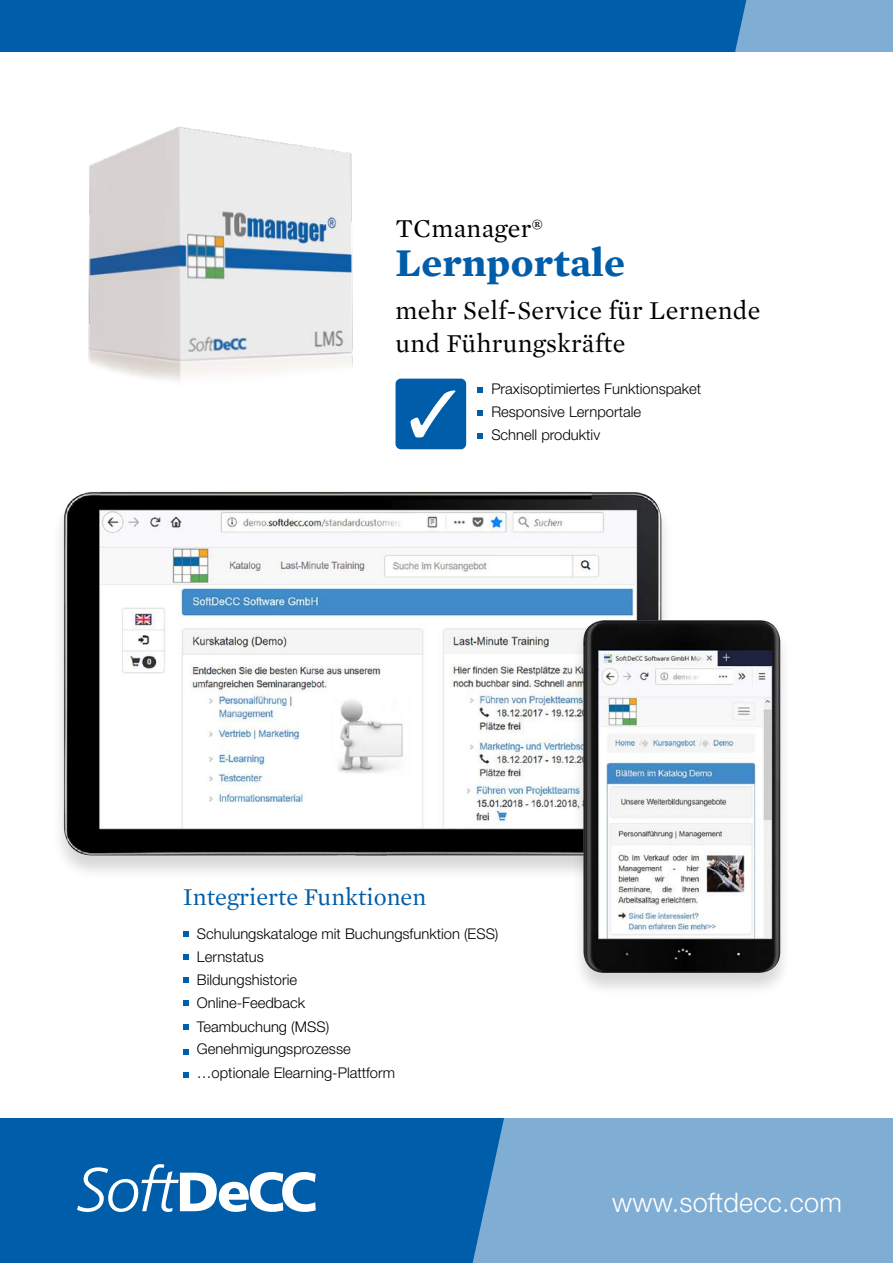
<style>
.page{position:relative;width:893px;height:1263px;background:#fff}
.page>*{position:absolute;margin:0;border:0;box-sizing:border-box;transform-origin:0 0}
.t1{font:700 40.2px "Mercury Text G1";letter-spacing:.01em;color:#005da9}
.t2{font:300 27px "Helvetica Neue";letter-spacing:.01em;color:#fff}
.t3{font:26.25px/32.8px "Mercury Text G1";letter-spacing:.01em;color:#000}
.t4{font:24.6px "Mercury Text G1";color:#005da9}
.t5{font:300 14.7px/23.2px "Helvetica Neue";color:#000}
</style>
<div class="page">
<div style="left:0;top:0;width:893px;height:51px;background:#005da9"></div>
<div style="left:0;top:1118px;width:893px;height:145px;background:#005da9"></div>
<svg style="left:470px;top:0;width:423px;height:1263px"></svg>
<svg style="left:77px;top:1164px;width:239px;height:48px"></svg>
<div style="left:52px;top:492px;width:622px;height:388px;background:#000;opacity:.16"></div>
<img style="left:64px;top:492px;width:597px;height:363px">
<div style="left:571px;top:620px;width:222px;height:377px;background:#000;opacity:.16"></div>
<img style="left:583px;top:620px;width:197px;height:353px">
<img style="left:88px;top:127px;width:265px;height:254px">
<svg style="left:183px;top:931px;width:6px;height:6px"></svg>
<svg style="left:183px;top:954px;width:6px;height:6px"></svg>
<svg style="left:183px;top:977px;width:6px;height:6px"></svg>
<svg style="left:183px;top:1000px;width:6px;height:6px"></svg>
<svg style="left:183px;top:1024px;width:6px;height:6px"></svg>
<svg style="left:183px;top:1049px;width:6px;height:5px"></svg>
<svg style="left:183px;top:1072px;width:6px;height:6px"></svg>
<svg style="left:477px;top:387px;width:6px;height:6px"></svg>
<svg style="left:477px;top:410px;width:6px;height:6px"></svg>
<svg style="left:477px;top:433px;width:6px;height:6px"></svg>
<div style="left:395px;top:379px;width:71px;height:70px;background:#005da9;border-radius:5px"></div>
<svg style="left:410px;top:390px;width:45px;height:47px"></svg>
<h3 class="t3" style="left:395px;top:210px;width:149px">TCmanager®</h3>
<h1 class="t1" style="left:395px;top:232px;width:231px">Lernportale</h1>
<h3 class="t3" style="left:395px;top:292px;width:366px">mehr Self-Service für Lernende und Führungskräfte</h3>
<p class="t5" style="left:491px;top:377px;width:211px">Praxisoptimiertes Funktionspaket<br>Responsive Lernportale<br>Schnell produktiv</p>
<h3 class="t4" style="left:183px;top:879px;width:245px">Integrierte Funktionen</h3>
<p class="t5" style="left:197px;top:922px;width:303px">Schulungskataloge mit Buchungsfunktion (ESS)<br>Lernstatus<br>Bildungshistorie<br>Online-Feedback<br>Teambuchung (MSS)<br>Genehmigungsprozesse<br>…optionale Elearning-Plattform</p>
<h2 class="t2" style="left:612px;top:1186px;width:231px">www.softdecc.com</h2>
</div>
